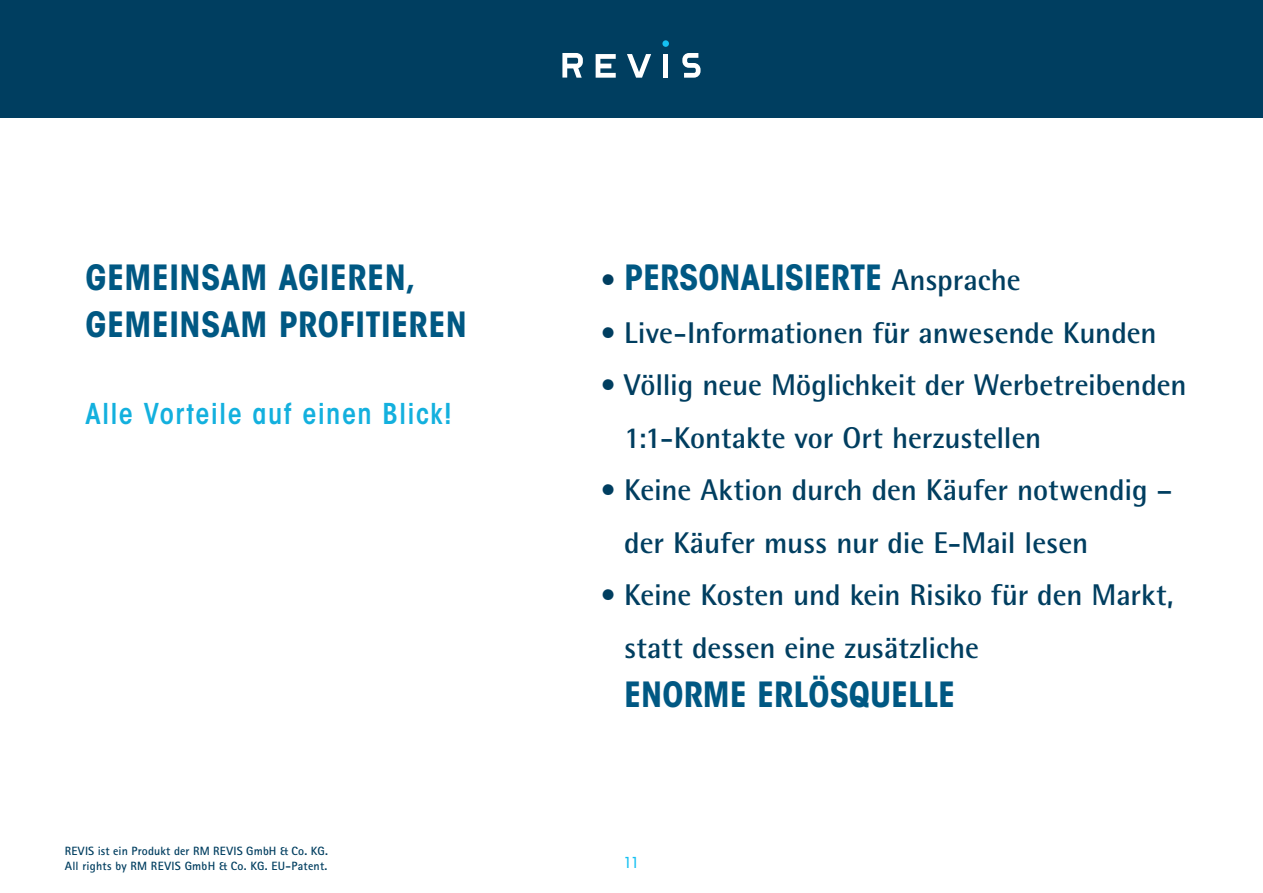
<style>
.page{position:relative;width:1263px;height:893px;background:#fff}
.page>*{position:absolute;margin:0;border:0;box-sizing:border-box;transform-origin:0 0}
.t1{font:700 condensed 34.5px/46.5px "ITC Avant Garde Std";letter-spacing:.005em;color:#005883}
.t2{font:700 30px/52.5px "Agfa Rotis Semisans";letter-spacing:-.005em;color:#003e60}
.t3{font:600 condensed 28.5px "ITC Avant Garde Std";letter-spacing:.05em;color:#13b0de}
.t4{font:500 condensed 15px "ITC Avant Garde Std";color:#15c0f2}
.t5{font:700 12px/15px "Rotis Sans Serif Std";letter-spacing:.015em;color:#003e60}
.s1{font-family:"Agfa Rotis Semisans";font-stretch:normal;font-size:30px;color:#003e60}
</style>
<div class="page">
<div style="left:0;top:0;width:1263px;height:118px;background:#003e60"></div>
<div style="left:662px;top:40px;width:7px;height:7px;background:#15c0f2;border-radius:50%"></div>
<svg style="left:682px;top:53px;width:18px;height:25px"></svg>
<svg style="left:562px;top:53px;width:21px;height:25px"></svg>
<div style="left:663px;top:54px;width:5px;height:24px;background:#fff"></div>
<svg style="left:596px;top:54px;width:20px;height:24px"></svg>
<svg style="left:627px;top:54px;width:24px;height:24px"></svg>
<p class="t1" style="left:85px;top:254px;width:383px">GEMEINSAM AGIEREN,<br>GEMEINSAM PROFITIEREN</p>
<p class="t3" style="left:85px;top:396px;width:368px">Alle Vorteile auf einen Blick!</p>
<p class="t5" style="left:65px;top:843px;width:265px">REVIS ist ein Produkt der RM REVIS GmbH &amp; Co. KG.<br>All rights by RM REVIS GmbH &amp; Co. KG. EU-Patent.</p>
<p class="t1" style="left:600px;top:254px;width:422px"><span class="s1">•</span> PERSONALISIERTE <span class="s1">Ansprache</span></p>
<p class="t2" style="left:600px;top:306px;width:558px">• Live-Informationen für anwesende Kunden</p>
<p class="t2" style="left:624px;top:358px;width:564px;text-indent:-24px">• Völlig neue Möglichkeit der Werbetreibenden<br>1:1-Kontakte vor Ort herzustellen</p>
<p class="t2" style="left:624px;top:463px;width:550px;text-indent:-24px">• Keine Aktion durch den Käufer notwendig – der Käufer muss nur die E-Mail lesen</p>
<p class="t2" style="left:624px;top:568px;width:551px;text-indent:-24px">• Keine Kosten und kein Risiko für den Markt, statt dessen eine zusätzliche</p>
<p class="t1" style="left:624px;top:671px;width:333px">ENORME ERLÖSQUELLE</p>
<p class="t4" style="left:624px;top:853px;width:17px">11</p>
</div>
